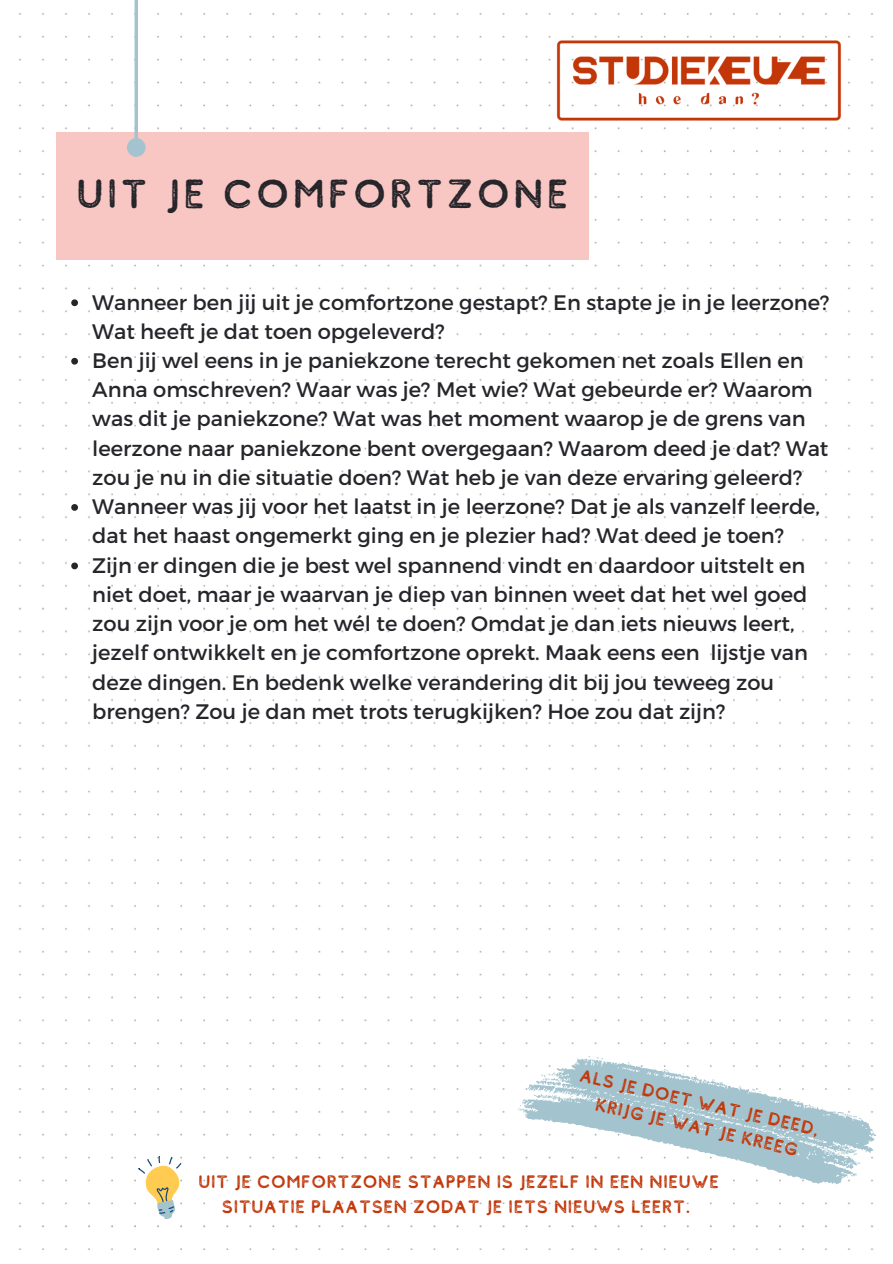
<style>
.page{position:relative;width:893px;height:1264px;background:#fff}
.page>*{position:absolute;margin:0;border:0;box-sizing:border-box;transform-origin:0 0}
.t1{font:40.5px "Comodo Stamp";letter-spacing:.05em;color:#26252a}
.t2{font:21px/29.2px "Montserrat";color:#26252a}
.t3{font:18px/24.8px "Comodo Stamp";color:#c33608;text-align:center}
</style>
<div class="page">
<img style="left:18px;top:0;width:856px;height:1250px">
<img style="left:547px;top:0;width:303px;height:172px">
<div style="left:57px;top:132px;width:531px;height:127px;background:#f8c7c3"></div>
<svg style="left:127px;top:138px;width:19px;height:19px"></svg>
<svg style="left:71px;top:299px;width:7px;height:7px"></svg>
<svg style="left:71px;top:358px;width:7px;height:6px"></svg>
<svg style="left:71px;top:504px;width:7px;height:7px"></svg>
<svg style="left:71px;top:562px;width:7px;height:7px"></svg>
<svg style="left:136px;top:1154px;width:49px;height:66px"></svg>
<svg style="left:518px;top:1038px;width:359px;height:157px"></svg>
<svg style="left:804px;top:1104px;width:4px;height:3px"></svg>
<svg style="left:836px;top:1151px;width:21px;height:6px"></svg>
<svg style="left:835px;top:1110px;width:22px;height:8px"></svg>
<svg style="left:779px;top:1134px;width:9px;height:4px"></svg>
<svg style="left:751px;top:1087px;width:10px;height:5px"></svg>
<svg style="left:682px;top:1072px;width:14px;height:7px"></svg>
<svg style="left:587px;top:1055px;width:16px;height:4px"></svg>
<svg style="left:517px;top:1071px;width:44px;height:40px"></svg>
<p class="t1" style="left:76px;top:172px;width:495px">UIT JE COMFORTZONE</p>
<p class="t2" style="left:92px;top:286px;width:738px">Wanneer ben jij uit je comfortzone gestapt? En stapte je in je leerzone?<br>Wat heeft je dat toen opgeleverd?</p>
<p class="t2" style="left:92px;top:345px;width:737px">Ben jij wel eens in je paniekzone terecht gekomen net zoals Ellen en Anna omschreven? Waar was je? Met wie? Wat gebeurde er? Waarom was dit je paniekzone? Wat was het moment waarop je de grens van leerzone naar paniekzone bent overgegaan? Waarom deed je dat? Wat zou je nu in die situatie doen? Wat heb je van deze ervaring geleerd?</p>
<p class="t2" style="left:92px;top:491px;width:729px">Wanneer was jij voor het laatst in je leerzone? Dat je als vanzelf leerde, dat het haast ongemerkt ging en je plezier had? Wat deed je toen?</p>
<p class="t2" style="left:92px;top:549px;width:717px">Zijn er dingen die je best wel spannend vindt en daardoor uitstelt en niet doet, maar je waarvan je diep van binnen weet dat het wel goed zou zijn voor je om het wél te doen? Omdat je dan iets nieuws leert, jezelf ontwikkelt en je comfortzone oprekt. Maak eens een lijstje van deze dingen. En bedenk welke verandering dit bij jou teweeg zou brengen? Zou je dan met trots terugkijken? Hoe zou dat zijn?</p>
<p class="t3" style="left:582px;top:1062px;width:247px;rotate:13deg">ALS JE DOET WAT JE DEED,</p>
<p class="t3" style="left:598px;top:1091px;width:209px;rotate:13deg">KRIJG JE WAT JE KREEG</p>
<p class="t3" style="left:198px;top:1169px;width:523px">UIT JE COMFORTZONE STAPPEN IS JEZELF IN EEN NIEUWE<br>SITUATIE PLAATSEN ZODAT JE IETS NIEUWS LEERT.</p>
</div>
